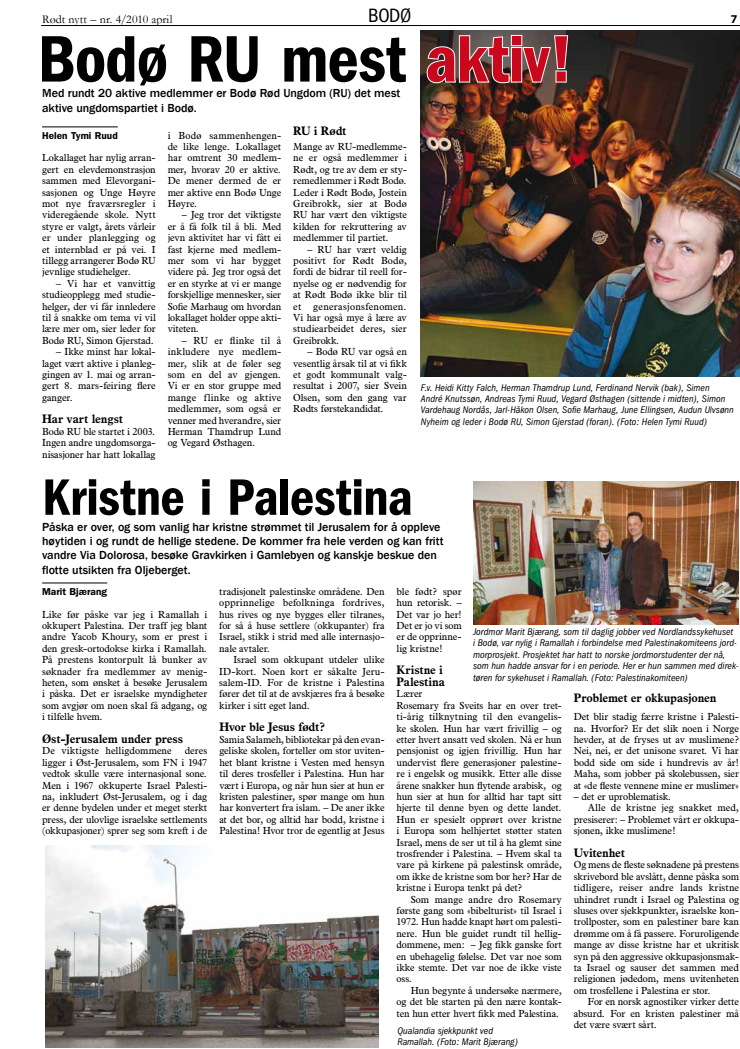
<style>
.page{position:relative;width:740px;height:1049px;background:#fff}
.page>*{position:absolute;margin:0;border:0;box-sizing:border-box;transform-origin:0 0}
.t1{font:600 condensed 68px "Franklin Gothic";letter-spacing:-.015em;color:#000}
.t2{font:600 condensed 53px "Franklin Gothic";letter-spacing:-.01em;color:#000}
.t3{font:condensed 20px "Franklin Gothic";color:#000}
.t4{font:500 12px/14.5px "Franklin Gothic";letter-spacing:-.005em;color:#000}
.t5{font:700 12px/11.4px "News Plantin";letter-spacing:-.005em;color:#000}
.t6{font:12px "Garamond";letter-spacing:.01em;color:#000}
.t7{font:700 12px "Myriad Pro";color:#000}
.t8{font:10px/11.4px "News Plantin";color:#000;text-align:justify}
.t9{font:italic condensed 10px/11.4px "Franklin Gothic";letter-spacing:.005em;color:#000}
.t10{font:600 10px "Franklin Gothic";letter-spacing:.005em;color:#000}
.s1{color:#c9071d}
</style>
<div class="page">
<hr style="left:41px;top:25px;width:699px;height:1px;background:#000">
<hr style="left:42px;top:583px;width:65px;height:1px;background:#000">
<img style="left:421px;top:31px;width:319px;height:346px">
<hr style="left:42px;top:127px;width:76px;height:1px;background:#000">
<img style="left:426px;top:34px;width:143px;height:50px">
<img style="left:45px;top:846px;width:334px;height:202px">
<img style="left:473px;top:482px;width:266px;height:142px">
<p class="t6" style="left:42px;top:11px;width:132px">Rødt nytt – nr. 4/2010 april</p>
<h3 class="t3" style="left:368px;top:5px;width:45px">Bodø</h3>
<p class="t7" style="left:731px;top:11px;width:8px">7</p>
<h1 class="t1" style="left:38px;top:20px;width:536px">Bodø RU mest <span class="s1">aktiv!</span></h1>
<p class="t4" style="left:42px;top:86px;width:360px">Med rundt 20 aktive medlemmer er Bodø Rød Ungdom (RU) det mest aktive ungdomspartiet i Bodø.</p>
<p class="t10" style="left:42px;top:129px;width:77px">Helen Tymi Ruud</p>
<p class="t8" style="left:42px;top:152px;width:115px">Lokallaget har nylig arran&shy;gert en elevdemonstrasjon sammen med Elevorgani&shy;sasjonen og Unge Høyre mot nye fraværsregler i videregående skole. Nytt styre er valgt, årets vårleir er under planlegging og et internblad er på vei. I tillegg arrangerer Bodø RU jevnlige studiehelger.</p>
<p class="t8" style="left:42px;top:277px;width:115px;text-indent:14px">– Vi har et vanvittig studieopplegg med studie&shy;helger, der vi får innledere til å snakke om tema vi vil lære mer om, sier leder for Bodø RU, Simon Gjerstad.</p>
<p class="t8" style="left:42px;top:346px;width:115px;text-indent:14px">– Ikke minst har lokal&shy;laget vært aktive i planleg&shy;gingen av 1. mai og arran&shy;gert 8. mars-feiring flere ganger.</p>
<p class="t5" style="left:42px;top:413px;width:82px">Har vart lengst</p>
<p class="t8" style="left:42px;top:426px;width:115px">Bodø RU ble startet i 2003.<br>Ingen andre ungdomsorga&shy;nisasjoner har hatt lokallag</p>
<p class="t8" style="left:168px;top:129px;width:115px">i Bodø sammenhengen&shy;de like lenge. Lokallaget har omtrent 30 medlem&shy;mer, hvorav 20 er aktive.<br>De mener dermed de er mer aktive enn Bodø Unge Høyre.</p>
<p class="t8" style="left:168px;top:209px;width:115px;text-indent:14px">– Jeg tror det viktigste er å få folk til å bli. Med jevn aktivitet har vi fått ei fast kjerne med medlem&shy;mer som vi har bygget videre på. Jeg tror også det er en styrke at vi er mange forskjellige mennesker, sier Sofie Marhaug om hvordan lokallaget holder oppe akti&shy;viteten.</p>
<p class="t8" style="left:168px;top:334px;width:115px;text-indent:14px">– RU er flinke til å inkludere nye medlem&shy;mer, slik at de føler seg som en del av gjengen.<br>Vi er en stor gruppe med mange flinke og aktive medlemmer, som også er venner med hverandre, sier Herman Thamdrup Lund og Vegard Østhagen.</p>
<p class="t5" style="left:293px;top:125px;width:55px">RU i Rødt</p>
<p class="t8" style="left:293px;top:141px;width:115px">Mange av RU-medlemme&shy;ne er også medlemmer i Rødt, og tre av dem er sty&shy;remedlemmer i Rødt Bodø.<br>Leder i Rødt Bodø, Jostein Greibrokk, sier at Bodø RU har vært den viktigste kilden for rekruttering av medlemmer til partiet.</p>
<p class="t8" style="left:293px;top:243px;width:115px;text-indent:14px">– RU har vært veldig positivt for Rødt Bodø, fordi de bidrar til reell for&shy;nyelse og er nødvendig for at Rødt Bodø ikke blir til et generasjonsfenomen.<br>Vi har også mye å lære av studiearbeidet deres, sier Greibrokk.</p>
<p class="t8" style="left:293px;top:346px;width:115px;text-indent:14px">– Bodø RU var også en vesentlig årsak til at vi fikk et godt kommunalt valg&shy;resultat i 2007, sier Svein Olsen, som den gang var Rødts førstekandidat.</p>
<h2 class="t2" style="left:42px;top:467px;width:372px">Kristne i Palestina</h2>
<p class="t9" style="left:421px;top:382px;width:314px">F.v. Heidi Kitty Falch, Herman Thamdrup Lund, Ferdinand Nervik (bak), Simen<br>André Knutssøn, Andreas Tymi Ruud, Vegard Østhagen (sittende i midten), Simon Vardehaug Nordås, Jarl-Håkon Olsen, Sofie Marhaug, June Ellingsen, Audun Ulvsønn Nyheim og leder i Bodø RU, Simon Gjerstad (foran). (Foto: Helen Tymi Ruud)</p>
<p class="t4" style="left:42px;top:519px;width:403px">Påska er over, og som vanlig har kristne strømmet til Jerusalem for å oppleve høytiden i og rundt de hellige stedene. De kommer fra hele verden og kan fritt vandre Via Dolorosa, besøke Gravkirken i Gamlebyen og kanskje beskue den flotte utsikten fra Oljeberget.</p>
<p class="t10" style="left:42px;top:585px;width:67px">Marit Bjærang</p>
<p class="t8" style="left:42px;top:608px;width:167px">Like før påske var jeg i Ramallah i okkupert Palestina. Der traff jeg blant andre Yacob Khoury, som er prest i den gresk-ortodokse kirka i Ramallah.<br>På prestens kontorpult lå bunker av søknader fra medlemmer av menig&shy;heten, som ønsket å besøke Jerusalem i påska. Det er israelske myndigheter som avgjør om noen skal få adgang, og i tilfelle hvem.</p>
<p class="t5" style="left:42px;top:732px;width:142px">Øst-Jerusalem under press</p>
<p class="t8" style="left:42px;top:745px;width:131px">De viktigste helligdommene</p>
<p class="t8" style="left:42px;top:745px;width:167px;text-indent:143px">deres ligger i Øst-Jerusalem, som FN i 1947 vedtok skulle være internasjonal sone.<br>Men i 1967 okkuperte Israel Palesti&shy;na, inkludert Øst-Jerusalem, og i dag er denne bydelen under et meget sterkt press, der ulovlige israelske settlements (okkupasjoner) sprer seg som kreft i de</p>
<p class="t8" style="left:219px;top:585px;width:167px">tradisjonelt palestinske områdene. Den opprinnelige befolkninga fordrives, hus rives og nye bygges eller tilranes, for så å huse settlere (okkupanter) fra Israel, stikk i strid med alle internasjo&shy;nale avtaler.</p>
<p class="t8" style="left:219px;top:654px;width:167px;text-indent:14px">Israel som okkupant utdeler ulike ID-kort. Noen kort er såkalte Jeru&shy;salem-ID. For de kristne i Palestina fører det til at de avskjæres fra å besøke kirker i sitt eget land.</p>
<p class="t5" style="left:219px;top:721px;width:107px">Hvor ble Jesus født?</p>
<p class="t8" style="left:219px;top:733px;width:167px">Samia Salameh, bibliotekar på den evan&shy;geliske skolen, forteller om stor uviten&shy;het blant kristne i Vesten med hensyn til deres trosfeller i Palestina. Hun har vært i Europa, og når hun sier at hun er kristen palestiner, spør mange om hun har konvertert fra islam. – De aner ikke at det bor, og alltid har bodd, kristne i Palestina! Hvor tror de egentlig at Jesus</p>
<p class="t8" style="left:396px;top:585px;width:67px">ble født? spør hun retorisk. – Det var jo her!<br>Det er jo vi som er de opprinne&shy;lig kristne!</p>
<p class="t5" style="left:396px;top:664px;width:50px">Kristne i<br>Palestina</p>
<p class="t8" style="left:396px;top:688px;width:167px;text-align:left">Lærer<br>Rosemary fra Sveits har en over tret&shy;ti-årig tilknytning til den evangelis&shy;ke skolen. Hun har vært frivillig – og etter hvert ansatt ved skolen. Nå er hun pensjonist og igjen frivillig. Hun har undervist flere generasjoner palestine&shy;re i engelsk og musikk. Etter alle disse årene snakker hun flytende arabisk, og hun sier at hun for alltid har tapt sitt hjerte til denne byen og dette landet.<br>Hun er spesielt opprørt over kristne i Europa som helhjertet støtter staten Israel, mens de ser ut til å ha glemt sine trosfrender i Palestina. – Hvem skal ta vare på kirkene på palestinsk område, om ikke de kristne som bor her? Har de kristne i Europa tenkt på det?</p>
<p class="t8" style="left:396px;top:893px;width:167px;text-indent:14px">Som mange andre dro Rosemary første gang som «bibelturist» til Israel i 1972. Hun hadde knapt hørt om palesti&shy;nere. Hun ble guidet rundt til hellig&shy;dommene, men: – Jeg fikk ganske fort en ubehagelig følelse. Det var noe som ikke stemte. Det var noe de ikke viste oss.</p>
<p class="t8" style="left:396px;top:984px;width:167px;text-indent:14px">Hun begynte å undersøke nærmere, og det ble starten på den nære kontak&shy;ten hun etter hvert fikk med Palestina.</p>
<p class="t9" style="left:473px;top:626px;width:267px">Jordmor Marit Bjærang, som til daglig jobber ved Nordlandssykehuset<br>i Bodø, var nylig i Ramallah i forbindelse med Palestinakomiteens jord&shy;morprosjekt. Prosjektet har hatt to norske jordmorstudenter der nå, som hun hadde ansvar for i en periode. Her er hun sammen med direk&shy;tøren for sykehuset i Ramallah. (Foto: Palestinakomiteen)</p>
<p class="t5" style="left:574px;top:691px;width:144px">Problemet er okkupasjonen</p>
<p class="t8" style="left:574px;top:711px;width:167px">Det blir stadig færre kristne i Palesti&shy;na. Hvorfor? Er det slik noen i Norge hevder, at de fryses ut av muslimene?<br>Nei, nei, er det unisone svaret. Vi har bodd side om side i hundrevis av år!<br>Maha, som jobber på skolebussen, sier at «de fleste vennene mine er muslimer»</p>
<p class="t8" style="left:574px;top:790px;width:99px">– det er uproblematisk.</p>
<p class="t8" style="left:588px;top:802px;width:152px">Alle de kristne jeg snakket med,</p>
<p class="t8" style="left:574px;top:813px;width:167px">presiserer: – Problemet vårt er okkupa-</p>
<p class="t8" style="left:574px;top:825px;width:103px">sjonen, ikke muslimene!</p>
<p class="t5" style="left:574px;top:846px;width:53px">Uvitenhet</p>
<p class="t8" style="left:574px;top:859px;width:167px">Og mens de fleste søknadene på prestens skrivebord ble avslått, denne påska som tidligere, reiser andre lands kristne uhindret rundt i Israel og Palestina og sluses over sjekkpunkter, israelske kon&shy;trollposter, som en palestiner bare kan drømme om å få passere. Foruroligende mange av disse kristne har et ukritisk syn på den aggressive okkupasjonsmak&shy;ta Israel og sauser det sammen med religionen jødedom, mens uvitenheten om trosfellene i Palestina er stor.</p>
<p class="t8" style="left:574px;top:996px;width:167px;text-indent:14px">For en norsk agnostiker virker dette absurd. For en kristen palestiner må det være svært sårt.</p>
<p class="t9" style="left:397px;top:1025px;width:122px">Qualandia sjekkpunkt ved<br>Ramallah. (Foto: Marit Bjærang)</p>
</div>
